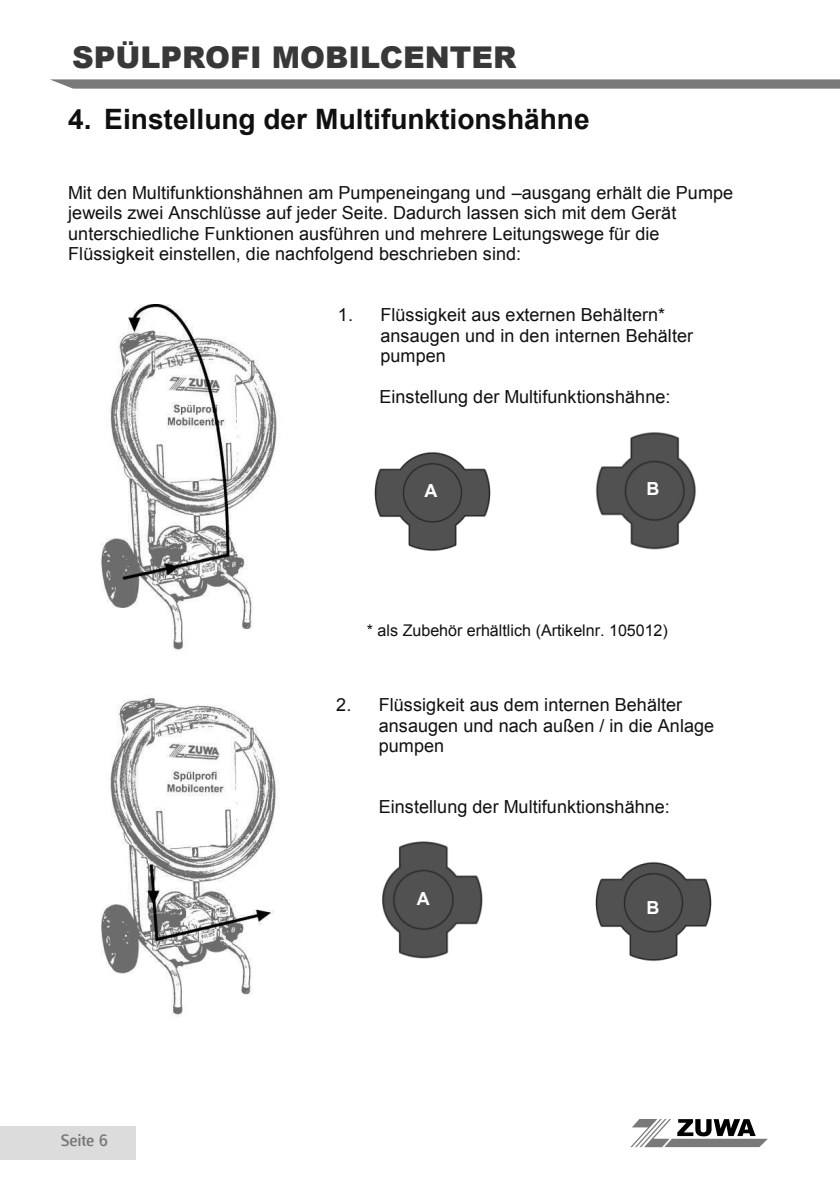
<style>
.page{position:relative;width:840px;height:1191px;background:#fff}
.page>*{position:absolute;margin:0;border:0;box-sizing:border-box;transform-origin:0 0}
.t1{font:900 30px "Arial";color:#383838}
.t2{font:700 28px "Arial";color:#101010}
.t3{font:20px "Arial";color:#101010}
.t4{font:18px/20.4px "Arial";letter-spacing:.005em;color:#101010}
.t5{font:700 18px "Arial";color:#fff}
.t6{font:16px "Arial";letter-spacing:-.005em;color:#101010}
.t7{font:16px "Designosaur";color:#797979}
.s1{font-style:inherit}
</style>
<div class="page">
<div style="left:0;top:1126px;width:136px;height:33px;background:#dcdcdc"></div>
<svg style="left:630px;top:1119px;width:137px;height:28px"></svg>
<svg style="left:50px;top:79px;width:789px;height:10px;background:#848484"></svg>
<img style="left:101px;top:304px;width:176px;height:347px">
<img style="left:374px;top:452px;width:117px;height:99px">
<img style="left:595px;top:432px;width:101px;height:118px">
<img style="left:101px;top:698px;width:175px;height:318px">
<img style="left:381px;top:841px;width:102px;height:118px">
<img style="left:595px;top:862px;width:117px;height:99px">
<h1 class="t1" style="left:72px;top:35px;width:445px">SPÜLPROFI MOBILCENTER</h1>
<p class="t3" style="left:68px;top:53px;width:264px">SPÜLPROFI MOBILCENTER</p>
<h2 class="t2" style="left:68px;top:101px;width:522px">4. Einstellung der Multifunktionshähne</h2>
<p class="t4" style="left:68px;top:182px;width:666px">Mit den Multifunktionshähnen am Pumpeneingang und <span class="s1">–</span>ausgang erhält die Pumpe jeweils zwei Anschlüsse auf jeder Seite. Dadurch lassen sich mit dem Gerät unterschiedliche Funktionen ausführen und mehrere Leitungswege für die Flüssigkeit einstellen, die nachfolgend beschrieben sind:</p>
<p class="t4" style="left:380px;top:305px;width:314px;text-indent:-42px">1. Flüssigkeit aus externen Behältern* ansaugen und in den internen Behälter pumpen</p>
<p class="t4" style="left:379px;top:386px;width:292px">Einstellung der Multifunktionshähne:</p>
<p class="t5" style="left:424px;top:479px;width:14px">A</p>
<p class="t5" style="left:646px;top:476px;width:14px">B</p>
<p class="t6" style="left:366px;top:619px;width:302px">* als Zubehör erhältlich (Artikelnr. 105012)</p>
<p class="t4" style="left:378px;top:695px;width:337px;text-indent:-42px">2. Flüssigkeit aus dem internen Behälter ansaugen und nach außen / in die Anlage pumpen</p>
<p class="t4" style="left:378px;top:797px;width:292px">Einstellung der Multifunktionshähne:</p>
<p class="t7" style="left:61px;top:1126px;width:49px">Seite 6</p>
<p class="t5" style="left:417px;top:887px;width:14px">A</p>
<p class="t5" style="left:646px;top:895px;width:14px">B</p>
</div>
